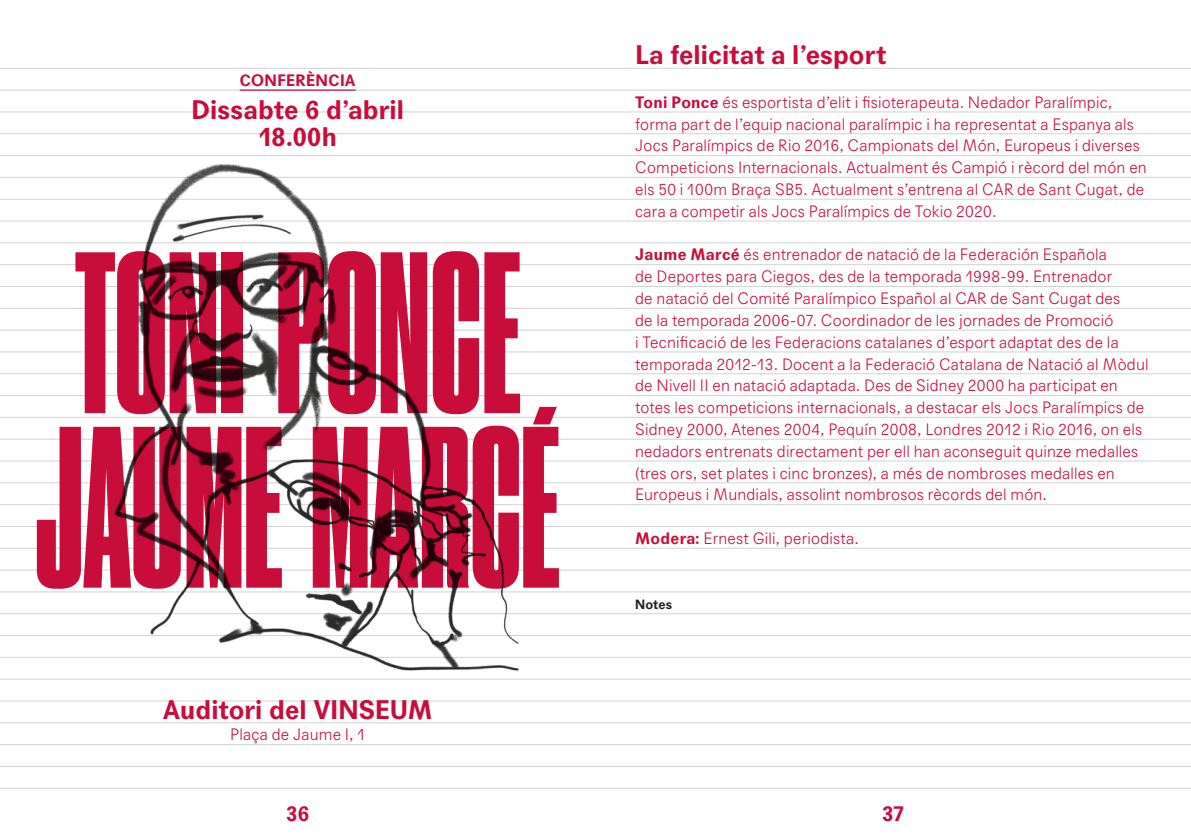
<style>
.page{position:relative;width:1191px;height:840px;background:#fff}
.page>*{position:absolute;margin:0;border:0;box-sizing:border-box;transform-origin:0 0}
.t1{font:216px "Druk X Cond Super";letter-spacing:.005em;color:#c80d3a}
.Dia{font:700 26px "Agipo";letter-spacing:.005em;color:#c80d3a}
.Subtitol{font:700 26px "Agipo";letter-spacing:.005em;color:#c80d3a}
.Hora{font:700 26px "Agipo";color:#c80d3a}
.t2{font:700 21px "Agipo";color:#c80d3a}
.Text{font:300 16px/21.8px "Agipo";letter-spacing:.01em;color:#c80d3a}
.Adreça{font:300 16px "Agipo";letter-spacing:.01em;color:#c80d3a}
.Genere{font:700 16px "Agipo";letter-spacing:.02em;color:#c80d3a}
.Text_Negreta{font:700 13px "Agipo";letter-spacing:.005em;color:#231f20}
.s1{font-weight:700}
</style>
<div class="page">
<hr style="left:0;top:68px;width:1191px;height:1px;background:#d1d2d4">
<hr style="left:0;top:90px;width:1191px;height:1px;background:#d1d2d4">
<hr style="left:0;top:111px;width:1191px;height:1px;background:#d1d2d4">
<hr style="left:0;top:133px;width:1191px;height:1px;background:#d1d2d4">
<hr style="left:0;top:155px;width:1191px;height:1px;background:#d1d2d4">
<hr style="left:0;top:177px;width:1191px;height:1px;background:#d1d2d4">
<hr style="left:0;top:199px;width:1191px;height:1px;background:#d1d2d4">
<hr style="left:0;top:220px;width:1191px;height:1px;background:#d1d2d4">
<hr style="left:0;top:242px;width:1191px;height:1px;background:#d1d2d4">
<hr style="left:0;top:264px;width:1191px;height:1px;background:#d1d2d4">
<hr style="left:0;top:286px;width:1191px;height:1px;background:#d1d2d4">
<hr style="left:0;top:308px;width:1191px;height:1px;background:#d1d2d4">
<hr style="left:0;top:329px;width:1191px;height:1px;background:#d1d2d4">
<hr style="left:0;top:351px;width:1191px;height:1px;background:#d1d2d4">
<hr style="left:0;top:373px;width:1191px;height:1px;background:#d1d2d4">
<hr style="left:0;top:395px;width:1191px;height:1px;background:#d1d2d4">
<hr style="left:0;top:417px;width:1191px;height:1px;background:#d1d2d4">
<hr style="left:0;top:438px;width:1191px;height:1px;background:#d1d2d4">
<hr style="left:0;top:460px;width:1191px;height:1px;background:#d1d2d4">
<hr style="left:0;top:482px;width:1191px;height:1px;background:#d1d2d4">
<hr style="left:0;top:504px;width:1191px;height:1px;background:#d1d2d4">
<hr style="left:0;top:526px;width:1191px;height:1px;background:#d1d2d4">
<hr style="left:0;top:547px;width:1191px;height:1px;background:#d1d2d4">
<hr style="left:0;top:569px;width:1191px;height:1px;background:#d1d2d4">
<hr style="left:0;top:591px;width:1191px;height:1px;background:#d1d2d4">
<hr style="left:0;top:613px;width:1191px;height:1px;background:#d1d2d4">
<hr style="left:0;top:634px;width:1191px;height:1px;background:#d1d2d4">
<hr style="left:0;top:656px;width:1191px;height:1px;background:#d1d2d4">
<hr style="left:0;top:678px;width:1191px;height:1px;background:#d1d2d4">
<hr style="left:0;top:700px;width:1191px;height:1px;background:#d1d2d4">
<hr style="left:0;top:722px;width:1191px;height:1px;background:#d1d2d4">
<hr style="left:0;top:743px;width:1191px;height:1px;background:#d1d2d4">
<hr style="left:0;top:765px;width:1191px;height:1px;background:#d1d2d4">
<hr style="left:0;top:787px;width:1191px;height:1px;background:#d1d2d4">
<img style="left:52px;top:89px;width:534px;height:700px">
<p class="Genere" style="left:240px;top:68px;width:117px">CONFERÈNCIA</p>
<p class="Dia" style="left:191px;top:89px;width:214px">Dissabte 6 d’abril</p>
<p class="Hora" style="left:259px;top:116px;width:79px">18.00h</p>
<p class="t1" style="left:74px;top:209px;width:449px">TONI PONCE</p>
<p class="t1" style="left:35px;top:383px;width:526px">JAUME MARCÉ</p>
<p class="Dia" style="left:163px;top:688px;width:271px">Auditori del VINSEUM</p>
<p class="Adreça" style="left:230px;top:722px;width:137px">Plaça de Jaume I, 1</p>
<p class="Subtitol" style="left:635px;top:34px;width:253px">La felicitat a l’esport</p>
<p class="Text" style="left:635px;top:90px;width:513px"><span class="s1">Toni Ponce</span> és esportista d’elit i fisioterapeuta. Nedador Paralímpic, forma part de l’equip nacional paralímpic i ha representat a Espanya als Jocs Paralímpics de Rio 2016, Campionats del Món, Europeus i diverses Competicions Internacionals. Actualment és Campió i rècord del món en els 50 i 100m Braça SB5. Actualment s’entrena al CAR de Sant Cugat, de cara a competir als Jocs Paralímpics de Tokio 2020.</p>
<p class="Text" style="left:635px;top:242px;width:515px"><span class="s1">Jaume Marcé</span> és entrenador de natació de la Federación Española<br>de Deportes para Ciegos, des de la temporada 1998-99. Entrenador<br>de natació del Comité Paralímpico Español al CAR de Sant Cugat des<br>de la temporada 2006-07. Coordinador de les jornades de Promoció<br>i Tecnificació de les Federacions catalanes d’esport adaptat des de la temporada 2012-13. Docent a la Federació Catalana de Natació al Mòdul de Nivell II en natació adaptada. Des de Sidney 2000 ha participat en totes les competicions internacionals, a destacar els Jocs Paralímpics de Sidney 2000, Atenes 2004, Pequín 2008, Londres 2012 i Rio 2016, on els nedadors entrenats directament per ell han aconseguit quinze medalles (tres ors, set plates i cinc bronzes), a més de nombroses medalles en Europeus i Mundials, assolint nombrosos rècords del món.</p>
<p class="Text" style="left:635px;top:525px;width:225px"><span class="s1">Modera:</span> Ernest Gili, periodista.</p>
<p class="Text_Negreta" style="left:635px;top:594px;width:38px">Notes</p>
<h3 class="t2" style="left:286px;top:796px;width:24px">36</h3>
<h3 class="t2" style="left:882px;top:796px;width:24px">37</h3>
</div>
